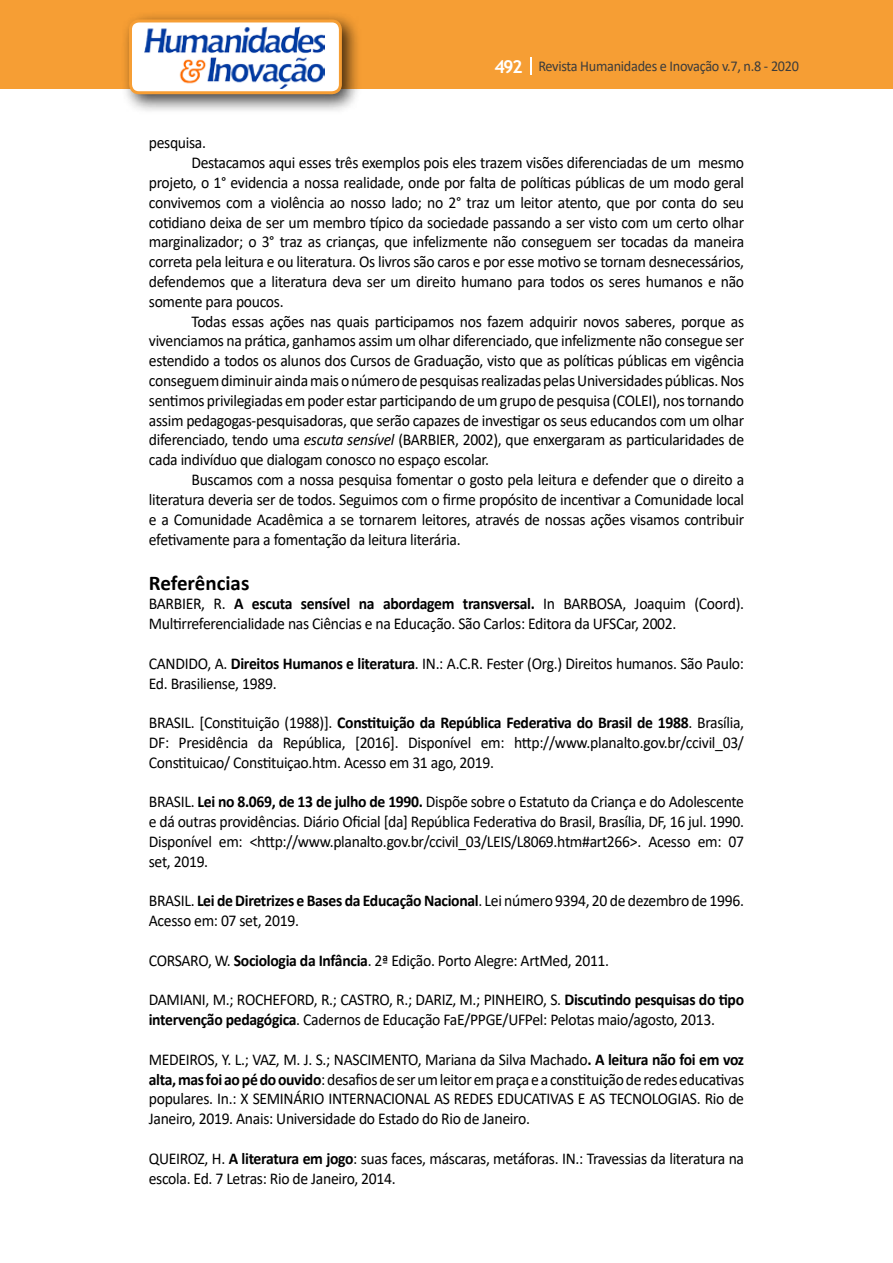
<style>
.page{position:relative;width:893px;height:1263px;background:#fff}
.page>*{position:absolute;margin:0;border:0;box-sizing:border-box;transform-origin:0 0}
.t1{font:700 21px "Calibri";color:#000}
.t2{font:16.5px/19.8px "Calibri";letter-spacing:-.02em;color:#000;scale:.95 1}
.t3{font:15px "Calibri";letter-spacing:-.02em;color:#3c3c3b;scale:.95 1}
.s1{font-family:"Trebuchet MS";font-weight:700;font-size:18px;color:#fff}
.s2{font-style:italic}
.s3{font-weight:700}
</style>
<div class="page">
<div style="left:0;top:0;width:893px;height:88px;background:#f69e34"></div>
<svg style="left:530px;top:57px;width:2px;height:18px"></svg>
<div style="left:121px;top:11px;width:241px;height:103px;background:#000;opacity:.75"></div>
<div style="left:130px;top:21px;width:210px;height:72px;background:#fff;border-radius:9px"></div>
<img style="left:144px;top:27px;width:181px;height:62px">
<div style="left:129px;top:19px;width:213px;height:75px;border:3px solid #f69e34;border-radius:9px"></div>
<p class="t3" style="left:495px;top:56px;width:322px"><span class="s1">492</span> Revista Humanidades e Inovação v.7, n.8 - 2020</p>
<p class="t2" style="left:149px;top:133px;width:62px">pesquisa.</p>
<p class="t2" style="left:191px;top:152px;width:583px">Destacamos aqui esses três exemplos pois eles trazem visões diferenciadas de um mesmo</p>
<p class="t2" style="left:149px;top:172px;width:628px">projeto, o 1° evidencia a nossa realidade, onde por falta de políticas públicas de um modo geral</p>
<p class="t2" style="left:149px;top:192px;width:628px">convivemos com a violência ao nosso lado; no 2° traz um leitor atento, que por conta do seu</p>
<p class="t2" style="left:149px;top:212px;width:628px">cotidiano deixa de ser um membro típico da sociedade passando a ser visto com um certo olhar</p>
<p class="t2" style="left:149px;top:232px;width:628px">marginalizador; o 3° traz as crianças, que infelizmente não conseguem ser tocadas da maneira</p>
<p class="t2" style="left:149px;top:251px;width:628px">correta pela leitura e ou literatura. Os livros são caros e por esse motivo se tornam desnecessários,</p>
<p class="t2" style="left:149px;top:271px;width:628px">defendemos que a literatura deva ser um direito humano para todos os seres humanos e não</p>
<p class="t2" style="left:149px;top:291px;width:143px">somente para poucos.</p>
<p class="t2" style="left:191px;top:311px;width:583px">Todas essas ações nas quais participamos nos fazem adquirir novos saberes, porque as</p>
<p class="t2" style="left:149px;top:331px;width:628px">vivenciamos na prática, ganhamos assim um olhar diferenciado, que infelizmente não consegue ser</p>
<p class="t2" style="left:149px;top:350px;width:628px">estendido a todos os alunos dos Cursos de Graduação, visto que as políticas públicas em vigência</p>
<p class="t2" style="left:149px;top:370px;width:628px">conseguemdiminuir aindamaisonúmerodepesquisasrealizadaspelasUniversidadespúblicas.Nos</p>
<p class="t2" style="left:149px;top:390px;width:628px">sentimos privilegiadas em poder estar participando de um grupo de pesquisa (COLEI), nos tornando</p>
<p class="t2" style="left:149px;top:410px;width:628px">assim pedagogas-pesquisadoras, que serão capazes de investigar os seus educandos com um olhar</p>
<p class="t2" style="left:149px;top:430px;width:628px">diferenciado, tendo uma <span class="s2">escuta sensível</span> (BARBIER, 2002), que enxergaram as particularidades de</p>
<p class="t2" style="left:149px;top:449px;width:360px">cada indivíduo que dialogam conosco no espaço escolar.</p>
<p class="t2" style="left:191px;top:469px;width:583px">Buscamos com a nossa pesquisa fomentar o gosto pela leitura e defender que o direito a</p>
<p class="t2" style="left:149px;top:489px;width:628px">literatura deveria ser de todos. Seguimos com o firme propósito de incentivar a Comunidade local</p>
<p class="t2" style="left:149px;top:509px;width:628px">e a Comunidade Acadêmica a se tornarem leitores, através de nossas ações visamos contribuir</p>
<p class="t2" style="left:149px;top:529px;width:330px">efetivamente para a fomentação da leitura literária.</p>
<p class="t1" style="left:149px;top:568px;width:102px">Referências</p>
<p class="t2" style="left:149px;top:593px;width:628px">BARBIER, R. <span class="s3">A escuta sensível na abordagem transversal.</span> In BARBOSA, Joaquim (Coord).<br>Multirreferencialidade nas Ciências e na Educação. São Carlos: Editora da UFSCar, 2002.</p>
<p class="t2" style="left:149px;top:653px;width:628px">CANDIDO, A. <span class="s3">Direitos Humanos e literatura</span>. IN.: A.C.R. Fester (Org.) Direitos humanos. São Paulo:<br>Ed. Brasiliense, 1989.</p>
<p class="t2" style="left:149px;top:712px;width:628px;text-align:justify">BRASIL. [Constituição (1988)]. <span class="s3">Constituição da República Federativa do Brasil de 1988</span>. Brasília, DF: Presidência da República, [2016]. Disponível em: http://www.planalto.gov.br/ccivil_03/ Constituicao/ Constituiçao.htm. Acesso em 31 ago, 2019.</p>
<p class="t2" style="left:149px;top:791px;width:628px;text-align:justify">BRASIL. <span class="s3">Lei no 8.069, de 13 de julho de 1990.</span> Dispõe sobre o Estatuto da Criança e do Adolescente e dá outras providências. Diário Oficial [da] República Federativa do Brasil, Brasília, DF, 16 jul. 1990.<br>Disponível em: &lt;http://www.planalto.gov.br/ccivil_03/LEIS/L8069.htm#art266&gt;. Acesso em: 07 set, 2019.</p>
<p class="t2" style="left:149px;top:890px;width:628px">BRASIL. <span class="s3">Lei de Diretrizes e Bases da Educação Nacional</span>. Lei número 9394, 20 de dezembro de 1996.<br>Acesso em: 07 set, 2019.</p>
<p class="t2" style="left:149px;top:950px;width:486px">CORSARO, W. <span class="s3">Sociologia da Infância</span>. 2ª Edição. Porto Alegre: ArtMed, 2011.</p>
<p class="t2" style="left:149px;top:989px;width:628px">DAMIANI, M.; ROCHEFORD, R.; CASTRO, R.; DARIZ, M.; PINHEIRO, S. <span class="s3">Discutindo pesquisas do tipo intervenção pedagógica</span>. Cadernos de Educação FaE/PPGE/UFPel: Pelotas maio/agosto, 2013.</p>
<p class="t2" style="left:149px;top:1049px;width:628px;text-align:justify">MEDEIROS, Y. L.; VAZ, M. J. S.; NASCIMENTO, Mariana da Silva Machado<span class="s3">. A leitura não foi em voz alta, mas foi ao pé do ouvido</span>:desafiosdeserumleitorempraçaeaconstituiçãoderedeseducativas populares. In.: X SEMINÁRIO INTERNACIONAL AS REDES EDUCATIVAS E AS TECNOLOGIAS. Rio de Janeiro, 2019. Anais: Universidade do Estado do Rio de Janeiro.</p>
<p class="t2" style="left:149px;top:1148px;width:628px">QUEIROZ, H. <span class="s3">A literatura em jogo</span>: suas faces, máscaras, metáforas. IN.: Travessias da literatura na escola. Ed. 7 Letras: Rio de Janeiro, 2014.</p>
</div>
